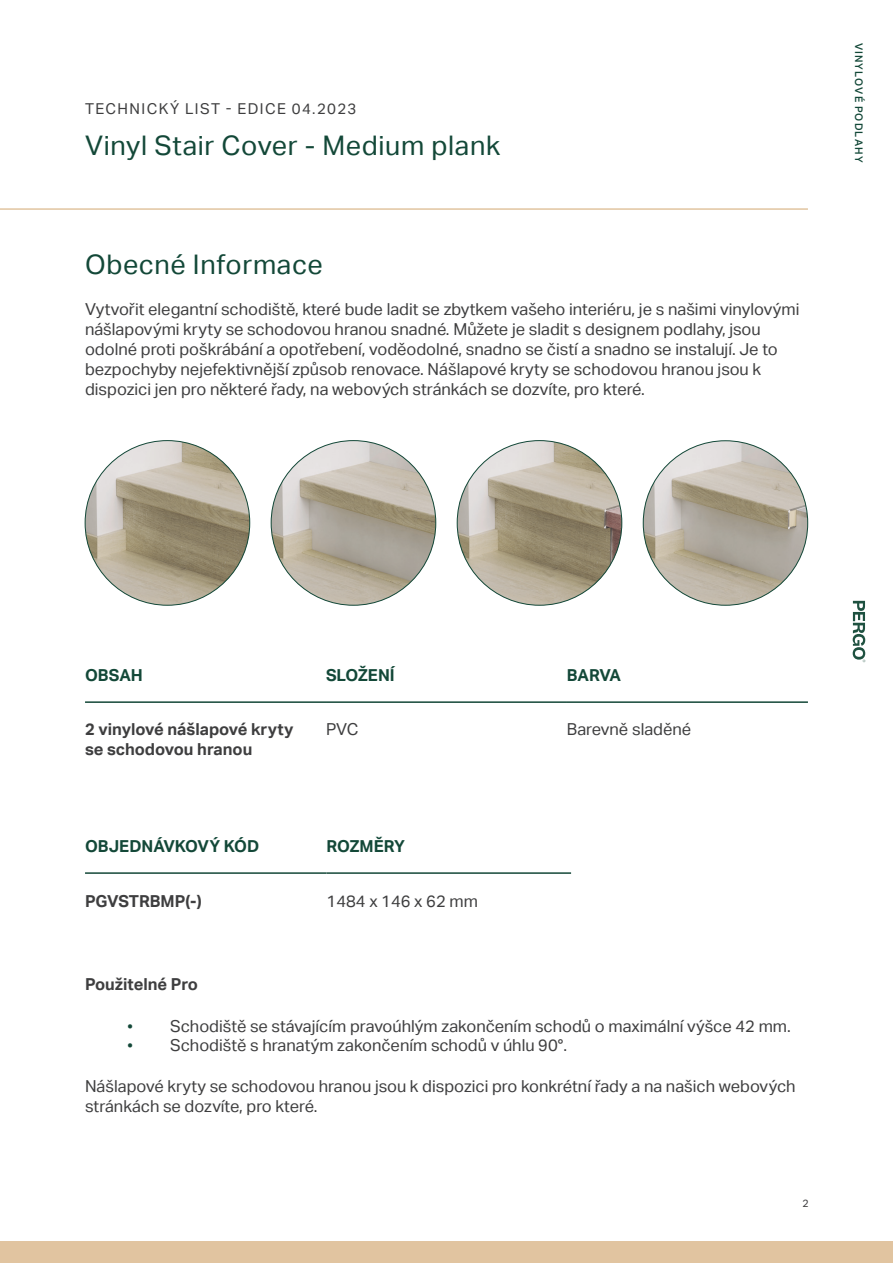
<style>
.page{position:relative;width:893px;height:1263px;background:#fff}
.page>*{position:absolute;margin:0;border:0;box-sizing:border-box;transform-origin:0 0}
.Product{font:27px "Aktiv Grotesk";letter-spacing:.02em;color:#134838}
.BodyText{font:16.5px/19.8px "Aktiv Grotesk";color:#3e3e3f}
.BodyText-2{font:700 16.5px/19.8px "Aktiv Grotesk";color:#3e3e3f}
.Row-Header{font:700 16.5px "Aktiv Grotesk";color:#134838}
.ApplicableFor{font:700 16.5px "Aktiv Grotesk";color:#3e3e3f}
.TDS{font:15px "Aktiv Grotesk";letter-spacing:.095em;color:#3e3e3f}
.Range{font:500 10.5px "Aktiv Grotesk";letter-spacing:.11em;color:#134838}
.t1{font:10.5px "Aktiv Grotesk";color:#3e3e3f}
.s1{font-size:15px;color:#134838}
</style>
<div class="page">
<div style="left:0;top:1242px;width:893px;height:21px;background:#e1c4a0"></div>
<hr style="left:0;top:208px;width:808px;height:2px;background:#e1c4a0">
<svg style="left:853px;top:601px;width:12px;height:61px"></svg>
<img style="left:85px;top:440px;width:165px;height:165px;border-radius:82px">
<img style="left:271px;top:440px;width:165px;height:165px;border-radius:82px">
<img style="left:457px;top:440px;width:165px;height:165px;border-radius:82px">
<img style="left:643px;top:441px;width:165px;height:164px;border-radius:82px">
<hr style="left:326px;top:701px;width:241px;height:2px;background:#134838">
<hr style="left:567px;top:701px;width:241px;height:2px;background:#134838">
<hr style="left:85px;top:701px;width:241px;height:2px;background:#134838">
<hr style="left:327px;top:872px;width:244px;height:2px;background:#134838">
<hr style="left:85px;top:872px;width:242px;height:2px;background:#134838">
<p class="TDS" style="left:85px;top:100px;width:273px">TECHNICKÝ LIST - EDICE 04.2023</p>
<p class="Product" style="left:85px;top:130px;width:417px">Vinyl Stair Cover - Medium plank</p>
<p class="Product" style="left:85px;top:249px;width:239px">Obecné Informace</p>
<p class="BodyText" style="left:85px;top:300px;width:716px">Vytvořit elegantní schodiště, které bude ladit se zbytkem vašeho interiéru, je s našimi vinylovými nášlapovými kryty se schodovou hranou snadné. Můžete je sladit s designem podlahy, jsou odolné proti poškrábání a opotřebení, voděodolné, snadno se čistí a snadno se instalují. Je to bezpochyby nejefektivnější způsob renovace. Nášlapové kryty se schodovou hranou jsou k dispozici jen pro některé řady, na webových stránkách se dozvíte, pro které.</p>
<p class="Range" style="left:865px;top:43px;width:122px;rotate:90deg">VINYLOVÉ PODLAHY</p>
<p class="Row-Header" style="left:85px;top:665px;width:59px">OBSAH</p>
<p class="Row-Header" style="left:326px;top:665px;width:70px">SLOŽENÍ</p>
<p class="Row-Header" style="left:567px;top:665px;width:55px">BARVA</p>
<p class="BodyText-2" style="left:85px;top:720px;width:210px">2 vinylové nášlapové kryty se schodovou hranou</p>
<p class="BodyText" style="left:326px;top:720px;width:34px">PVC</p>
<p class="BodyText" style="left:567px;top:720px;width:126px">Barevně sladěné</p>
<p class="Row-Header" style="left:85px;top:836px;width:176px">OBJEDNÁVKOVÝ KÓD</p>
<p class="Row-Header" style="left:327px;top:836px;width:80px">ROZMĚRY</p>
<p class="BodyText-2" style="left:85px;top:891px;width:118px">PGVSTRBMP(-)</p>
<p class="BodyText" style="left:327px;top:891px;width:153px">1484 x 146 x 62 mm</p>
<p class="ApplicableFor" style="left:85px;top:975px;width:114px">Použitelné Pro</p>
<p class="BodyText" style="left:128px;top:1016px;width:665px"><span class="s1">•</span> Schodiště se stávajícím pravoúhlým zakončením schodů o maximální výšce 42 mm.</p>
<p class="BodyText" style="left:128px;top:1036px;width:441px"><span class="s1">•</span> Schodiště s hranatým zakončením schodů v úhlu 90°.</p>
<p class="BodyText" style="left:85px;top:1077px;width:712px">Nášlapové kryty se schodovou hranou jsou k dispozici pro konkrétní řady a na našich webových stránkách se dozvíte, pro které.</p>
<p class="t1" style="left:802px;top:1197px;width:8px">2</p>
</div>
